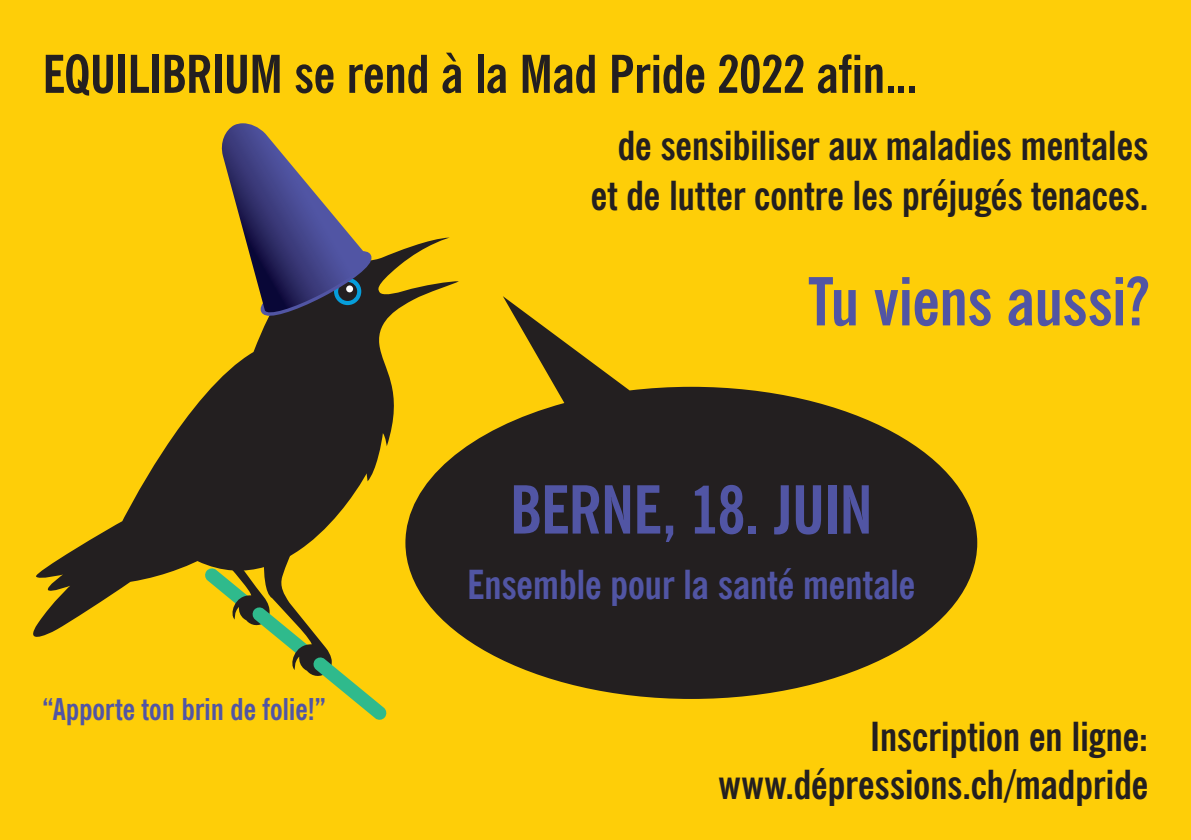
<style>
.page{position:relative;width:1191px;height:840px;background:#fff}
.page>*{position:absolute;margin:0;border:0;box-sizing:border-box;transform-origin:0 0}
.t1{font:700 condensed 66px "News Gothic BT";letter-spacing:-.015em;color:#5155a4}
.t2{font:700 condensed 52px "News Gothic BT";letter-spacing:-.01em;color:#231f20}
.t3{font:700 condensed 40px/48px "News Gothic BT";letter-spacing:-.005em;color:#231f20;text-align:right}
.t4{font:700 condensed 40px "News Gothic BT";letter-spacing:-.01em;color:#5155a4}
.t5{font:700 condensed 30px "News Gothic BT";letter-spacing:-.005em;color:#5155a4}
</style>
<div class="page">
<div style="left:0;top:0;width:1191px;height:839px;background:#fece08"></div>
<svg style="left:33px;top:237px;width:426px;height:400px"></svg>
<svg style="left:204px;top:550px;width:183px;height:170px"></svg>
<svg style="left:219px;top:123px;width:158px;height:195px"></svg>
<svg style="left:405px;top:296px;width:572px;height:402px;fill:#231f20"></svg>
<h2 class="t2" style="left:43px;top:42px;width:876px">EQUILIBRIUM se rend à la Mad Pride 2022 afin...</h2>
<p class="t3" style="left:591px;top:120px;width:559px;line-height:50px">de sensibiliser aux maladies mentales et de lutter contre les préjugés tenaces.</p>
<h1 class="t1" style="left:808px;top:261px;width:342px">Tu viens aussi?</h1>
<p class="t5" style="left:43px;top:690px;width:285px">“Apporte ton brin de folie!”</p>
<h1 class="t1" style="left:510px;top:469px;width:364px">BERNE, 18. JUIN</h1>
<p class="t4" style="left:467px;top:559px;width:450px">Ensemble pour la santé mentale</p>
<p class="t3" style="left:718px;top:712px;width:431px">Inscription en ligne: www.dépressions.ch/madpride</p>
</div>
